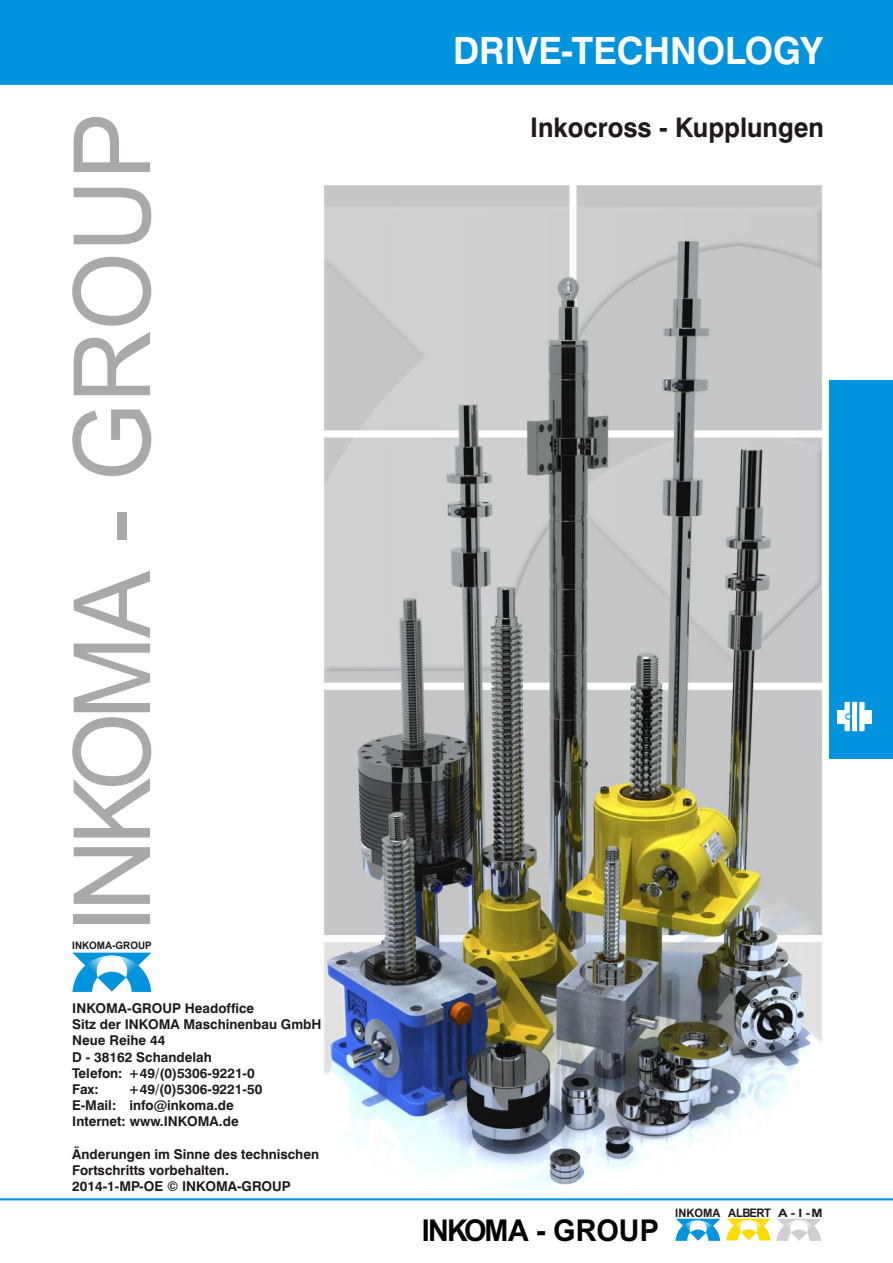
<style>
.page{position:relative;width:893px;height:1263px;background:#fff}
.page>*{position:absolute;margin:0;border:0;box-sizing:border-box;transform-origin:0 0}
.t1{font:106.8px "Arial";letter-spacing:-.02em;color:#aba8a8;scale:.94 1}
.t2{font:700 37.5px "Swiss 721 BT";color:#fff;scale:.96 1}
.t3{font:700 30px "Arial";letter-spacing:-.02em;color:#000;scale:.96 1}
.t4{font:700 27px "Swiss 721 BT";color:#1f1a17;scale:.96 1}
.t5{font:700 13.5px/16.2px "Swiss 721 BT";color:#1f1a17}
.t6{font:700 11.55px "Arial";color:#1f1a17;scale:.96 1}
.t7{font:700 10.35px "Arial";color:#1f1a17;scale:.96 1}
.s1{font-size:11.7px}
</style>
<div class="page">
<img style="left:324px;top:185px;width:498px;height:1006px">
<div style="left:0;top:0;width:893px;height:85px;background:#0094de"></div>
<hr style="left:0;top:1198px;width:893px;height:2px;background:#0094de">
<svg style="left:675px;top:1218px;width:45px;height:23px"></svg>
<svg style="left:726px;top:1218px;width:95px;height:23px"></svg>
<svg style="left:72px;top:952px;width:79px;height:40px"></svg>
<div style="left:829px;top:381px;width:64px;height:378px;background:#0094de"></div>
<div style="left:863px;top:710px;width:9px;height:13px;background:#fff"></div>
<div style="left:837px;top:710px;width:9px;height:13px;background:#fff"></div>
<svg style="left:843px;top:701px;width:23px;height:31px"></svg>
<h1 class="t1" style="left:72px;top:933px;width:875px;rotate:-90deg">INKOMA - GROUP</h1>
<p class="t7" style="left:72px;top:941px;width:84px">INKOMA-GROUP</p>
<p class="t5" style="left:72px;top:1001px;width:251px">INKOMA-GROUP Headoffice<br>Sitz der INKOMA Maschinenbau GmbH<br>Neue Reihe 44<br>D - 38162 Schandelah<br>Telefon: +49/(0)5306-9221-0<br>Fax:</p>
<p class="t5" style="left:72px;top:1082px;width:192px;text-indent:56px">+49/(0)5306-9221-50<br>E-Mail: info@inkoma.de<br>Internet: www.INKOMA.de</p>
<p class="t5" style="left:72px;top:1147px;width:248px">Änderungen im Sinne des technischen<br>Fortschritts vorbehalten.<br>2014-1-MP-OE © INKOMA-GROUP</p>
<h2 class="t2" style="left:453px;top:35px;width:387px">DRIVE-TECHNOLOGY</h2>
<h3 class="t4" style="left:530px;top:116px;width:308px">Inkocross - Kupplungen</h3>
<h3 class="t3" style="left:422px;top:1219px;width:248px">INKOMA - GROUP</h3>
<p class="t6" style="left:675px;top:1208px;width:155px">INKOMA <span class="s1">ALBERT</span> A - I -M</p>
</div>
